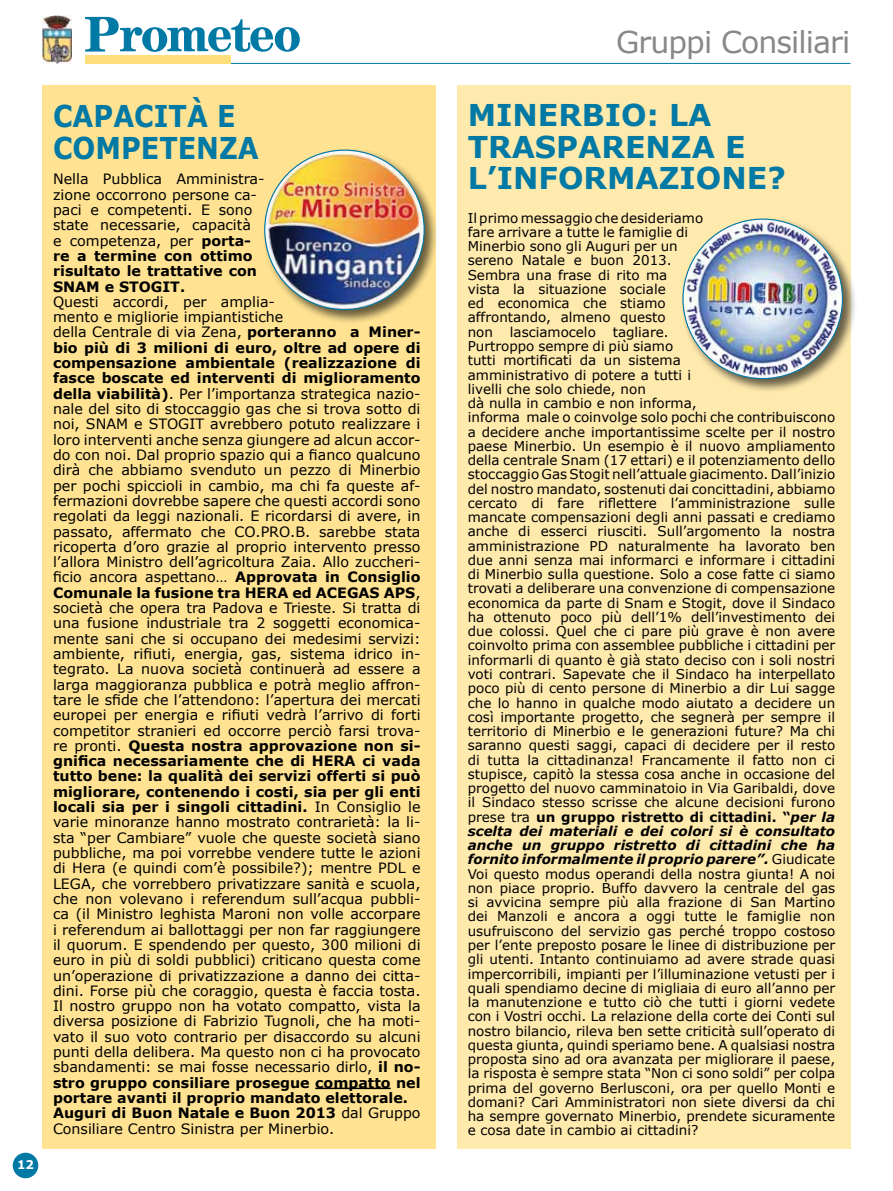
<style>
.page{position:relative;width:893px;height:1191px;background:#fff}
.page>*{position:absolute;margin:0;border:0;box-sizing:border-box;transform-origin:0 0}
.t1{font:700 30px/31.5px "Verdana";color:#0079a5}
.t2{font:700 30px "Verdana";color:#0079a5;scale:.9 1}
.t3{font:30px "Verdana";letter-spacing:-.03em;color:#87888a}
.t4{font:14.25px/15.3px "Verdana";color:#000}
.t5{font:13.5px/14.2px "Verdana";color:#000}
.t6{font:700 12px "Verdana";color:#fff}
.s1{font-weight:700}
.s2{font-weight:700;font-style:italic}
</style>
<div class="page">
<hr style="left:85px;top:63px;width:765px;height:1px;background:#0079a5">
<svg style="left:85px;top:17px;width:215px;height:35px"></svg>
<div style="left:85px;top:55px;width:146px;height:9px;background:#ffde7c"></div>
<img style="left:42px;top:16px;width:29px;height:47px">
<div style="left:43px;top:85px;width:393px;height:1063px;background:#ffe392"></div>
<div style="left:457px;top:85px;width:393px;height:1063px;background:#ffeaae"></div>
<hr style="left:315px;top:1087px;width:76px;height:2px;background:#000">
<div style="left:262px;top:147px;width:176px;height:177px;background:#000;opacity:.6"></div>
<img style="left:265px;top:150px;width:159px;height:160px;border-radius:80px">
<div style="left:680px;top:216px;width:177px;height:177px;background:#000;opacity:.6"></div>
<img style="left:683px;top:219px;width:159px;height:159px;border-radius:80px">
<div style="left:13px;top:1152px;width:25px;height:26px;background:#0079a5;border-radius:50%"></div>
<p class="t6" style="left:17px;top:1157px;width:18px">12</p>
<h1 class="t2" style="left:53px;top:97px;width:45px">Capacità</h1>
<h1 class="t2" style="left:217px;top:97px;width:17px">e</h1>
<h1 class="t2" style="left:53px;top:128px;width:71px">competenza</h1>
<p class="t4" style="left:53px;top:172px;width:213px">Nella Pubblica Amministra&shy;zione occorrono persone ca&shy;paci e competenti. E sono state necessarie, capacità<br>e competenza, per <span class="s1">porta&shy;re a termine con ottimo risultato le trattative con<br>SNAM e STOGIT.</span></p>
<p class="t4" style="left:53px;top:294px;width:369px">Questi accordi, per amplia-<br>mento e migliorie impiantistiche<br>della Centrale di via Zena, <span class="s1">porteranno a Miner&shy;bio più di 3 milioni di euro, oltre ad opere di compensazione ambientale (realizzazione di fasce boscate ed interventi di miglioramento della viabilità)</span>. Per l’importanza strategica nazio&shy;nale del sito di stoccaggio gas che si trova sotto di noi, SNAM e STOGIT avrebbero potuto realizzare i loro interventi anche senza giungere ad alcun accor&shy;do con noi. Dal proprio spazio qui a fianco qualcuno dirà che abbiamo svenduto un pezzo di Minerbio per pochi spiccioli in cambio, ma chi fa queste af&shy;fermazioni dovrebbe sapere che questi accordi sono regolati da leggi nazionali. E ricordarsi di avere, in passato, affermato che CO.PRO.B. sarebbe stata ricoperta d’oro grazie al proprio intervento presso l’allora Ministro dell’agricoltura Zaia. Allo zuccheri&shy;ficio ancora aspettano… <span class="s1">Approvata in Consiglio Comunale la fusione tra HERA ed ACEGAS APS</span>, società che opera tra Padova e Trieste. Si tratta di una fusione industriale tra 2 soggetti economica&shy;mente sani che si occupano dei medesimi servizi: ambiente, rifiuti, energia, gas, sistema idrico in&shy;tegrato. La nuova società continuerà ad essere a larga maggioranza pubblica e potrà meglio affron&shy;tare le sfide che l’attendono: l’apertura dei mercati europei per energia e rifiuti vedrà l’arrivo di forti competitor stranieri ed occorre perciò farsi trova&shy;re pronti. <span class="s1">Questa nostra approvazione non si&shy;gnifica necessariamente che di HERA ci vada tutto bene: la qualità dei servizi offerti si può migliorare, contenendo i costi, sia per gli enti locali sia per i singoli cittadini.</span> In Consiglio le varie minoranze hanno mostrato contrarietà: la li&shy;sta “per Cambiare” vuole che queste società siano pubbliche, ma poi vorrebbe vendere tutte le azioni di Hera (e quindi com’è possibile?); mentre PDL e LEGA, che vorrebbero privatizzare sanità e scuola, che non volevano i referendum sull’acqua pubbli&shy;ca (il Ministro leghista Maroni non volle accorpare i referendum ai ballottaggi per non far raggiungere il quorum. E spendendo per questo, 300 milioni di euro in più di soldi pubblici) criticano questa come un’operazione di privatizzazione a danno dei citta&shy;dini. Forse più che coraggio, questa è faccia tosta.<br>Il nostro gruppo non ha votato compatto, vista la diversa posizione di Fabrizio Tugnoli, che ha moti&shy;vato il suo voto contrario per disaccordo su alcuni punti della delibera. Ma questo non ci ha provocato sbandamenti: se mai fosse necessario dirlo, <span class="s1">il no&shy;stro gruppo consiliare prosegue compatto nel portare avanti il proprio mandato elettorale.<br>Auguri di Buon Natale e Buon 2013</span> dal Gruppo Consiliare Centro Sinistra per Minerbio.</p>
<h1 class="t3" style="left:616px;top:23px;width:236px">Gruppi Consiliari</h1>
<h1 class="t1" style="left:468px;top:100px;width:320px">MINERBIO: LA<br>TRASPARENZA E<br>L’INFORMAZIONE?</h1>
<p class="t5" style="left:468px;top:211px;width:369px">Il primo messaggio che desideriamo<br>fare arrivare a tutte le famiglie di<br>Minerbio sono gli Auguri per un<br>sereno Natale e buon 2013.<br>Sembra una frase di rito ma<br>vista la situazione sociale<br>ed economica che stiamo<br>affrontando, almeno questo<br>non lasciamocelo tagliare.<br>Purtroppo sempre di più siamo<br>tutti mortificati da un sistema<br>amministrativo di potere a tutti i<br>livelli che solo chiede, non<br>dà nulla in cambio e non informa,<br>informa male o coinvolge solo pochi che contribuiscono a decidere anche importantissime scelte per il nostro paese Minerbio. Un esempio è il nuovo ampliamento della centrale Snam (17 ettari) e il potenziamento dello stoccaggio Gas Stogit nell’attuale giacimento. Dall’inizio del nostro mandato, sostenuti dai concittadini, abbiamo cercato di fare riflettere l’amministrazione sulle mancate compensazioni degli anni passati e crediamo anche di esserci riusciti. Sull’argomento la nostra amministrazione PD naturalmente ha lavorato ben due anni senza mai informarci e informare i cittadini di Minerbio sulla questione. Solo a cose fatte ci siamo trovati a deliberare una convenzione di compensazione economica da parte di Snam e Stogit, dove il Sindaco ha ottenuto poco più dell’1% dell’investimento dei due colossi. Quel che ci pare più grave è non avere coinvolto prima con assemblee pubbliche i cittadini per informarli di quanto è già stato deciso con i soli nostri voti contrari. Sapevate che il Sindaco ha interpellato poco più di cento persone di Minerbio a dir Lui sagge che lo hanno in qualche modo aiutato a decidere un così importante progetto, che segnerà per sempre il territorio di Minerbio e le generazioni future? Ma chi saranno questi saggi, capaci di decidere per il resto di tutta la cittadinanza! Francamente il fatto non ci stupisce, capitò la stessa cosa anche in occasione del progetto del nuovo camminatoio in Via Garibaldi, dove il Sindaco stesso scrisse che alcune decisioni furono prese tra <span class="s1">un gruppo ristretto di cittadini. “</span><span class="s2">per la scelta dei materiali e dei colori si è consultato anche un gruppo ristretto di cittadini che ha fornito informalmente il proprio parere”.</span> Giudicate Voi questo modus operandi della nostra giunta! A noi non piace proprio. Buffo davvero la centrale del gas si avvicina sempre più alla frazione di San Martino dei Manzoli e ancora a oggi tutte le famiglie non usufruiscono del servizio gas perché troppo costoso per l’ente preposto posare le linee di distribuzione per gli utenti. Intanto continuiamo ad avere strade quasi impercorribili, impianti per l’illuminazione vetusti per i quali spendiamo decine di migliaia di euro all’anno per la manutenzione e tutto ciò che tutti i giorni vedete con i Vostri occhi. La relazione della corte dei Conti sul nostro bilancio, rileva ben sette criticità sull’operato di questa giunta, quindi speriamo bene. A qualsiasi nostra proposta sino ad ora avanzata per migliorare il paese, la risposta è sempre stata “Non ci sono soldi” per colpa prima del governo Berlusconi, ora per quello Monti e domani? Cari Amministratori non siete diversi da chi ha sempre governato Minerbio, prendete sicuramente e cosa date in cambio ai cittadini?</p>
</div>
